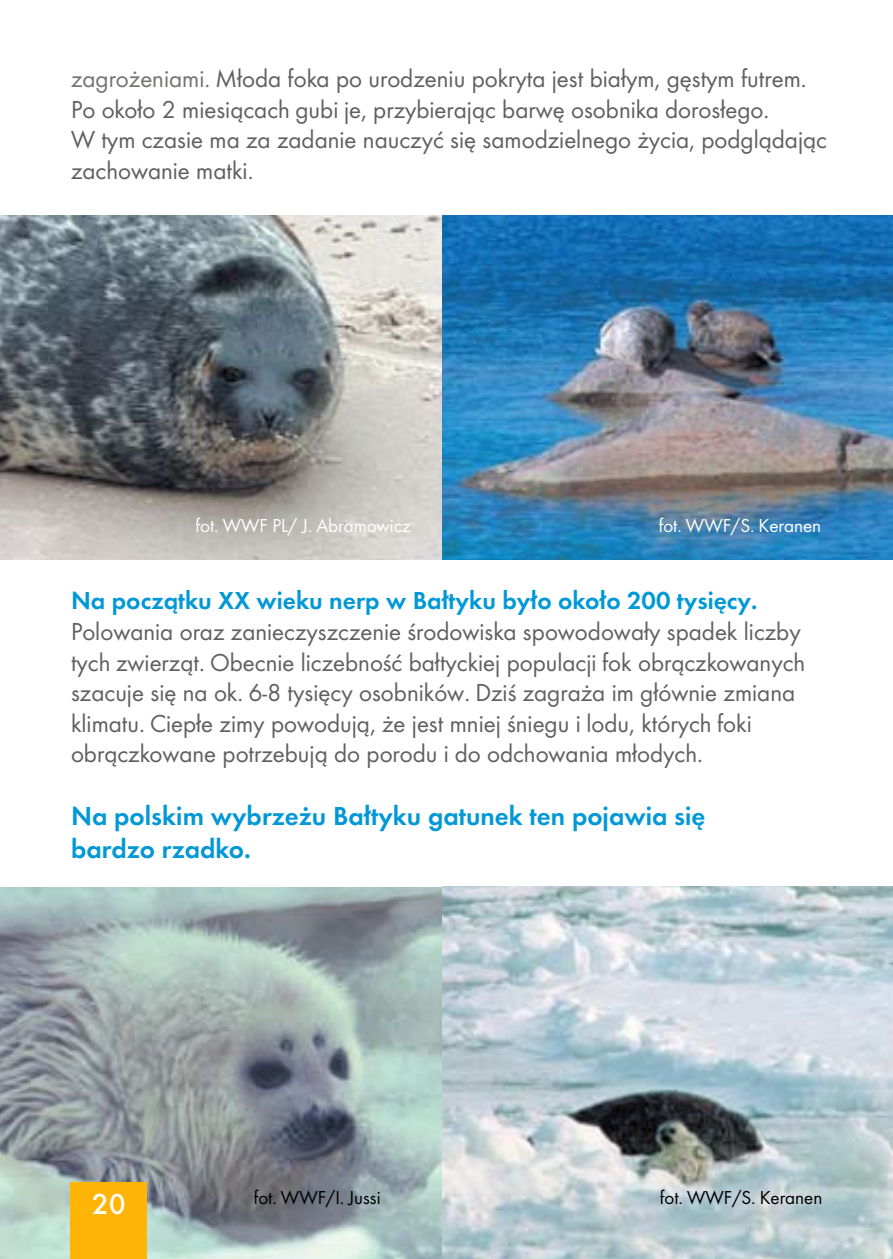
<style>
.page{position:relative;width:893px;height:1259px;background:#fff}
.page>*{position:absolute;margin:0;border:0;box-sizing:border-box;transform-origin:0 0}
.t1{font:500 30px "Futura TOT";color:#fff}
.t2{font:27px/32.4px "Futura TOT Dem";color:#0098d6}
.t3{font:25.5px/30.6px "Futura TOT Boo";color:#616060}
.t4{font:25.5px "Futura TOT Dem";color:#0098d6}
.t5{font:19.5px "Futura TOT Boo";color:#fff}
.t6{font:19.5px "Futura TOT Boo";color:#000}
.s1{color:#747473}
</style>
<div class="page">
<img style="left:0;top:215px;width:442px;height:345px">
<img style="left:0;top:887px;width:442px;height:372px">
<img style="left:442px;top:886px;width:451px;height:373px">
<img style="left:442px;top:215px;width:451px;height:345px">
<div style="left:71px;top:1182px;width:76px;height:77px;background:#ffb506"></div>
<p class="t3" style="left:71px;top:63px;width:757px"><span class="s1">zagrożeniami.</span> Młoda foka po urodzeniu pokryta jest białym, gęstym futrem.<br>Po około 2 miesiącach gubi je, przybierając barwę osobnika dorosłego.<br>W tym czasie ma za zadanie nauczyć się samodzielnego życia, podglądając zachowanie matki.</p>
<p class="t5" style="left:195px;top:514px;width:217px">fot. WWF PL/ J. Abramowicz</p>
<p class="t5" style="left:659px;top:514px;width:164px">fot. WWF/S. Keranen</p>
<p class="t4" style="left:71px;top:585px;width:688px">Na początku XX wieku nerp w Bałtyku było około 200 tysięcy.</p>
<p class="t3" style="left:71px;top:616px;width:736px">Polowania oraz zanieczyszczenie środowiska spowodowały spadek liczby tych zwierząt. Obecnie liczebność bałtyckiej populacji fok obrączkowanych szacuje się na ok. 6-8 tysięcy osobników. Dziś zagraża im głównie zmiana klimatu. Ciepłe zimy powodują, że jest mniej śniegu i lodu, których foki obrączkowane potrzebują do porodu i do odchowania młodych.</p>
<p class="t2" style="left:71px;top:800px;width:636px">Na polskim wybrzeżu Bałtyku gatunek ten pojawia się bardzo rzadko.</p>
<p class="t1" style="left:92px;top:1186px;width:36px">20</p>
<p class="t6" style="left:254px;top:1186px;width:128px">fot. WWF/I. Jussi</p>
<p class="t6" style="left:660px;top:1186px;width:164px">fot. WWF/S. Keranen</p>
</div>
